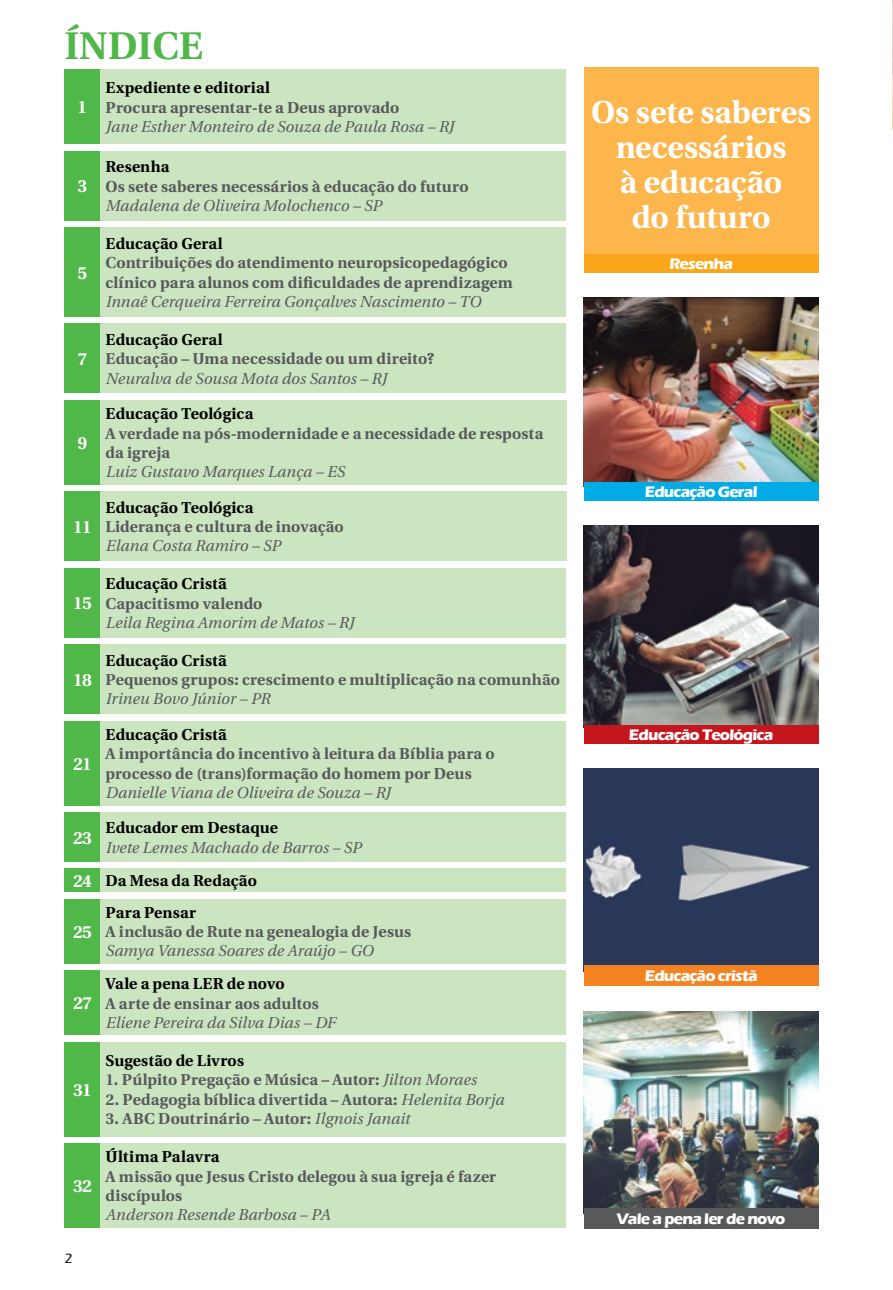
<style>
.page{position:relative;width:893px;height:1290px;background:#fff}
.page>*{position:absolute;margin:0;border:0;box-sizing:border-box;transform-origin:0 0}
.t1{font:700 38.5px "Heuristica";color:#50b848}
.t2{font:700 31.5px/35px "Heuristica";color:#fff;text-align:center}
.t3{font:700 17.5px "Heuristica";letter-spacing:-.05em;color:#fff}
.t4{font:700 15.75px/19.2px "Heuristica";letter-spacing:.01em;color:#58595b}
.t5{font:italic 15.75px/33.8px "Heuristica";letter-spacing:.005em;color:#58595b}
.t6{font:700 15.75px "Heuristica";letter-spacing:.01em;color:#000}
.t7{font:700 15.75px "Eras ITC";letter-spacing:-.05em;color:#fff}
.t8{font:500 14px "Eras ITC";color:#000}
.s1{font-weight:700;font-style:normal;font-size:17.5px;color:#fff}
.s2{font-weight:700;font-style:normal;color:#000}
.s3{font-weight:400;font-style:italic}
</style>
<div class="page">
<div style="left:64px;top:69px;width:37px;height:75px;background:#50b848"></div>
<div style="left:101px;top:69px;width:465px;height:75px;background:#cbe5c1"></div>
<div style="left:64px;top:151px;width:37px;height:69px;background:#50b848"></div>
<div style="left:101px;top:151px;width:465px;height:69px;background:#cbe5c1"></div>
<div style="left:64px;top:227px;width:37px;height:90px;background:#50b848"></div>
<div style="left:101px;top:227px;width:465px;height:90px;background:#cbe5c1"></div>
<div style="left:64px;top:324px;width:37px;height:69px;background:#50b848"></div>
<div style="left:101px;top:324px;width:465px;height:69px;background:#cbe5c1"></div>
<div style="left:64px;top:400px;width:37px;height:84px;background:#50b848"></div>
<div style="left:101px;top:400px;width:466px;height:84px;background:#cbe5c1"></div>
<div style="left:64px;top:491px;width:37px;height:70px;background:#50b848"></div>
<div style="left:101px;top:491px;width:466px;height:70px;background:#cbe5c1"></div>
<div style="left:64px;top:568px;width:37px;height:69px;background:#50b848"></div>
<div style="left:101px;top:568px;width:465px;height:69px;background:#cbe5c1"></div>
<div style="left:64px;top:644px;width:37px;height:70px;background:#50b848"></div>
<div style="left:101px;top:644px;width:465px;height:70px;background:#cbe5c1"></div>
<div style="left:64px;top:721px;width:37px;height:84px;background:#50b848"></div>
<div style="left:101px;top:721px;width:465px;height:84px;background:#cbe5c1"></div>
<div style="left:64px;top:812px;width:37px;height:50px;background:#50b848"></div>
<div style="left:101px;top:812px;width:465px;height:50px;background:#cbe5c1"></div>
<div style="left:64px;top:869px;width:37px;height:23px;background:#50b848"></div>
<div style="left:101px;top:869px;width:465px;height:23px;background:#cbe5c1"></div>
<div style="left:64px;top:899px;width:37px;height:64px;background:#50b848"></div>
<div style="left:101px;top:899px;width:465px;height:64px;background:#cbe5c1"></div>
<div style="left:64px;top:970px;width:37px;height:65px;background:#50b848"></div>
<div style="left:101px;top:970px;width:465px;height:65px;background:#cbe5c1"></div>
<div style="left:64px;top:1042px;width:37px;height:94px;background:#50b848"></div>
<div style="left:101px;top:1042px;width:465px;height:94px;background:#cbe5c1"></div>
<div style="left:64px;top:1143px;width:37px;height:84px;background:#50b848"></div>
<div style="left:101px;top:1143px;width:465px;height:84px;background:#cbe5c1"></div>
<img style="left:584px;top:769px;width:235px;height:197px">
<div style="left:584px;top:966px;width:235px;height:20px;background:#f58220"></div>
<img style="left:584px;top:1011px;width:235px;height:197px">
<div style="left:584px;top:1208px;width:235px;height:20px;background:#58595b"></div>
<div style="left:584px;top:68px;width:235px;height:191px;background:#fcb64c"></div>
<div style="left:584px;top:254px;width:235px;height:18px;background:#faa61a"></div>
<img style="left:892px;top:0;width:1px;height:130px">
<img style="left:584px;top:297px;width:235px;height:185px">
<div style="left:584px;top:482px;width:235px;height:18px;background:#00abe6"></div>
<img style="left:584px;top:525px;width:235px;height:201px">
<div style="left:584px;top:726px;width:235px;height:18px;background:#c4161c"></div>
<h1 class="t1" style="left:64px;top:15px;width:140px">ÍNDICE</h1>
<p class="t3" style="left:78px;top:93px;width:11px">1</p>
<p class="t3" style="left:78px;top:172px;width:11px">3</p>
<p class="t3" style="left:78px;top:259px;width:11px">5</p>
<p class="t3" style="left:78px;top:345px;width:11px">7</p>
<p class="t3" style="left:78px;top:429px;width:11px">9</p>
<p class="t3" style="left:73px;top:513px;width:20px">11</p>
<p class="t3" style="left:73px;top:589px;width:20px">15</p>
<p class="t3" style="left:73px;top:666px;width:20px">18</p>
<p class="t3" style="left:73px;top:749px;width:20px">21</p>
<p class="t6" style="left:105px;top:75px;width:166px">Expediente e editorial</p>
<p class="t4" style="left:105px;top:97px;width:295px">Procura apresentar-te a Deus aprovado</p>
<p class="t5" style="left:105px;top:109px;width:350px">Jane Esther Monteiro de Souza de Paula Rosa – RJ</p>
<p class="t6" style="left:105px;top:154px;width:65px">Resenha</p>
<p class="t4" style="left:105px;top:176px;width:365px">Os sete saberes necessários à educação do futuro</p>
<p class="t5" style="left:105px;top:188px;width:278px">Madalena de Oliveira Molochenco – SP</p>
<p class="t6" style="left:105px;top:231px;width:119px">Educação Geral</p>
<p class="t4" style="left:105px;top:253px;width:409px">Contribuições do atendimento neuropsicopedagógico clínico para alunos com dificuldades de aprendizagem</p>
<p class="t5" style="left:105px;top:284px;width:377px">Innaê Cerqueira Ferreira Gonçalves Nascimento – TO</p>
<p class="t6" style="left:105px;top:327px;width:119px">Educação Geral</p>
<p class="t4" style="left:105px;top:349px;width:330px">Educação – Uma necessidade ou um direito?</p>
<p class="t5" style="left:105px;top:360px;width:283px">Neuralva de Sousa Mota dos Santos – RJ</p>
<p class="t6" style="left:105px;top:401px;width:149px">Educação Teológica</p>
<p class="t4" style="left:105px;top:423px;width:439px">A verdade na pós-modernidade e a necessidade de resposta da igreja</p>
<p class="t5" style="left:105px;top:454px;width:241px">Luiz Gustavo Marques Lança – ES</p>
<p class="t6" style="left:105px;top:495px;width:149px">Educação Teológica</p>
<p class="t4" style="left:105px;top:516px;width:240px">Liderança e cultura de inovação</p>
<p class="t5" style="left:105px;top:528px;width:177px">Elana Costa Ramiro – SP</p>
<p class="t6" style="left:105px;top:571px;width:123px">Educação Cristã</p>
<p class="t4" style="left:105px;top:593px;width:159px">Capacitismo valendo</p>
<p class="t5" style="left:105px;top:605px;width:250px">Leila Regina Amorim de Matos – RJ</p>
<p class="t6" style="left:105px;top:648px;width:123px">Educação Cristã</p>
<p class="t4" style="left:105px;top:669px;width:456px">Pequenos grupos: crescimento e multiplicação na comunhão</p>
<p class="t5" style="left:105px;top:681px;width:166px">Irineu Bovo Júnior – PR</p>
<p class="t6" style="left:105px;top:722px;width:123px">Educação Cristã</p>
<p class="t4" style="left:105px;top:744px;width:391px">A importância do incentivo à leitura da Bíblia para o processo de (trans)formação do homem por Deus</p>
<p class="t5" style="left:105px;top:775px;width:287px">Danielle Viana de Oliveira de Souza – RJ</p>
<p class="t6" style="left:105px;top:815px;width:174px">Educador em Destaque</p>
<p class="t5" style="left:73px;top:829px;width:290px;text-indent:32px">Ivete Lemes Machado de Barros – SP<br><span class="s1">24</span> <span class="s2">Da Mesa da Redação</span></p>
<p class="t3" style="left:73px;top:918px;width:20px">25</p>
<p class="t3" style="left:73px;top:823px;width:20px">23</p>
<p class="t6" style="left:105px;top:900px;width:92px">Para Pensar</p>
<p class="t4" style="left:105px;top:921px;width:307px">A inclusão de Rute na genealogia de Jesus</p>
<p class="t5" style="left:105px;top:933px;width:269px">Samya Vanessa Soares de Araújo – GO</p>
<p class="t3" style="left:73px;top:989px;width:20px">27</p>
<p class="t3" style="left:73px;top:1075px;width:20px">31</p>
<p class="t3" style="left:73px;top:1172px;width:20px">32</p>
<p class="t8" style="left:64px;top:1250px;width:9px">2</p>
<p class="t6" style="left:105px;top:971px;width:181px">Vale a pena LER de novo</p>
<p class="t4" style="left:105px;top:993px;width:215px">A arte de ensinar aos adultos</p>
<p class="t5" style="left:105px;top:1005px;width:232px">Eliene Pereira da Silva Dias – DF</p>
<p class="t6" style="left:105px;top:1048px;width:140px">Sugestão de Livros</p>
<p class="t4" style="left:105px;top:1069px;width:373px">1. Púlpito Pregação e Música – Autor: <span class="s3">Jilton Moraes</span></p>
<p class="t4" style="left:105px;top:1089px;width:400px">2. Pedagogia bíblica divertida – Autora: <span class="s3">Helenita Borja</span></p>
<p class="t4" style="left:105px;top:1108px;width:306px">3. ABC Doutrinário – Autor: <span class="s3">Ilgnois Janait</span></p>
<p class="t6" style="left:105px;top:1144px;width:116px">Última Palavra</p>
<p class="t4" style="left:105px;top:1166px;width:392px">A missão que Jesus Cristo delegou à sua igreja é fazer discípulos</p>
<p class="t5" style="left:105px;top:1197px;width:226px">Anderson Resende Barbosa – PA</p>
<h2 class="t2" style="left:591px;top:93px;width:222px">Os sete saberes necessários<br>à educação<br>do futuro</h2>
<p class="t7" style="left:669px;top:255px;width:65px">Resenha</p>
<p class="t7" style="left:645px;top:482px;width:114px">Educação Geral</p>
<p class="t7" style="left:629px;top:726px;width:146px">Educação Teológica</p>
<p class="t7" style="left:645px;top:967px;width:114px">Educação cristã</p>
<p class="t7" style="left:617px;top:1210px;width:170px">Vale a pena ler de novo</p>
</div>
